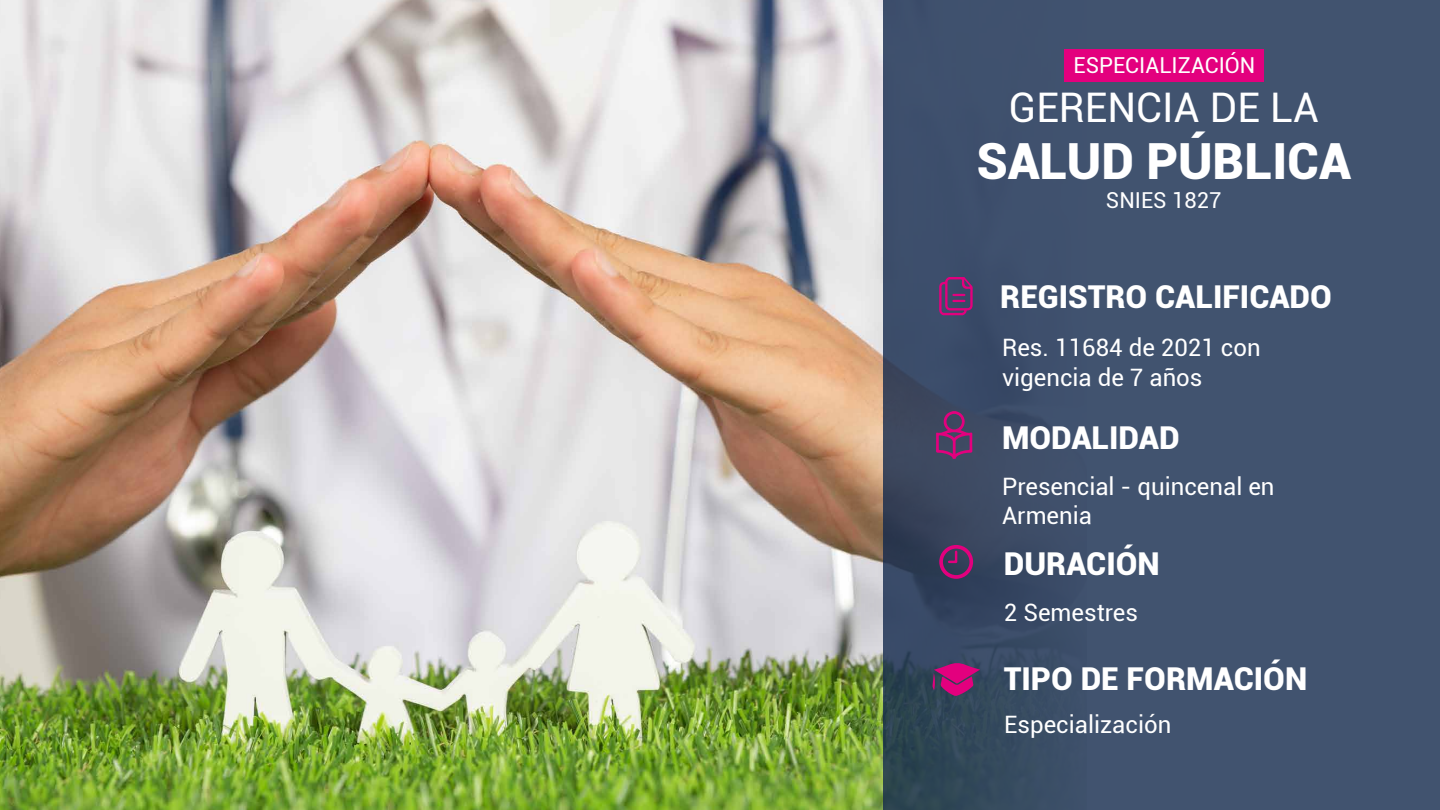
<style>
.page{position:relative;width:1440px;height:810px;background:#fff}
.page>*{position:absolute;margin:0;border:0;box-sizing:border-box;transform-origin:0 0}
.t1{font:900 49.88px "Roboto";color:#fff}
.t2{font:40.8px "Roboto";color:#fff}
.t3{font:900 31.5px "Roboto";color:#fff}
.t4{font:24px/29.2px "Roboto";color:#fff}
.t5{font:21.98px "Roboto";color:#fff}
</style>
<div class="page">
<img style="left:0;top:0;width:851px;height:810px">
<img style="left:851px;top:0;width:33px;height:810px">
<svg style="left:884px;top:0;width:556px;height:810px;fill:#41536f"></svg>
<div style="left:1064px;top:49px;width:199px;height:32px;background:#e3007e"></div>
<svg style="left:939px;top:277px;width:34px;height:38px"></svg>
<svg style="left:936px;top:411px;width:36px;height:48px"></svg>
<svg style="left:939px;top:545px;width:34px;height:34px"></svg>
<svg style="left:933px;top:662px;width:47px;height:34px"></svg>
<p class="t5" style="left:1074px;top:50px;width:183px">ESPECIALIZACIÓN</p>
<h2 class="t2" style="left:1009px;top:79px;width:312px">GERENCIA DE LA</h2>
<h1 class="t1" style="left:977px;top:126px;width:376px">SALUD PÚBLICA</h1>
<p class="t5" style="left:1106px;top:184px;width:117px">SNIES 1827</p>
<h3 class="t3" style="left:1000px;top:274px;width:333px">REGISTRO CALIFICADO</h3>
<p class="t4" style="left:1002px;top:332px;width:260px">Res. 11684 de 2021 con vigencia de 7 años</p>
<h3 class="t3" style="left:1002px;top:415px;width:179px">MODALIDAD</h3>
<p class="t4" style="left:1002px;top:471px;width:274px">Presencial - quincenal en<br>Armenia</p>
<h3 class="t3" style="left:1004px;top:542px;width:157px">DURACIÓN</h3>
<p class="t4" style="left:1004px;top:597px;width:136px">2 Semestres</p>
<h3 class="t3" style="left:1004px;top:657px;width:305px">TIPO DE FORMACIÓN</h3>
<p class="t4" style="left:1004px;top:709px;width:169px">Especialización</p>
</div>
